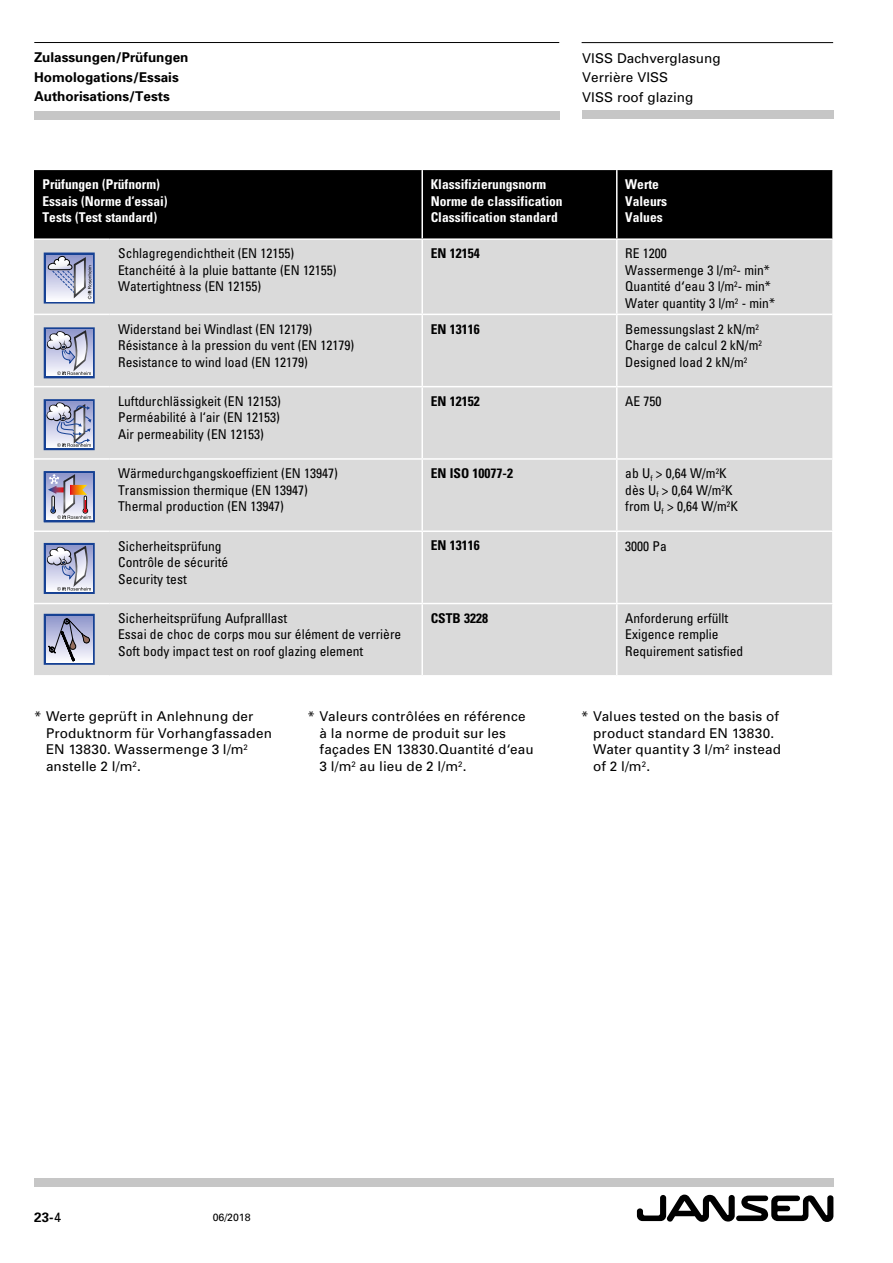
<style>
.page{position:relative;width:893px;height:1263px;background:#fff}
.page>*{position:absolute;margin:0;border:0;box-sizing:border-box;transform-origin:0 0}
.t1{font:condensed 13.5px/16.5px "Univers";color:#000}
.t2{font:13.5px/16.5px "Univers";letter-spacing:.01em;color:#000}
.t3{font:700 condensed 13.5px/16.5px "Univers";color:#fff}
.t4{font:700 13.5px/19.5px "Univers";color:#000}
.t5{font:700 condensed 13.5px "Univers";color:#000}
.t6{font:10.5px "Univers";color:#000}
.s1{font-stretch:normal}
.s2{font-weight:400}
</style>
<div class="page">
<div style="left:34px;top:1178px;width:799px;height:8px;background:#c6c6c6"></div>
<div style="left:34px;top:111px;width:526px;height:8px;background:#c6c6c6"></div>
<hr style="left:34px;top:42px;width:525px;height:1px;background:#000">
<div style="left:582px;top:111px;width:251px;height:8px;background:#c6c6c6"></div>
<hr style="left:582px;top:42px;width:251px;height:1px;background:#000">
<svg style="left:637px;top:1194px;width:196px;height:28px"></svg>
<div style="left:34px;top:170px;width:798px;height:68px;background:#000"></div>
<div style="left:34px;top:240px;width:798px;height:435px;background:#dadada"></div>
<hr style="left:421px;top:170px;width:2px;height:68px;background:#fff">
<hr style="left:616px;top:170px;width:1px;height:68px;background:#fff">
<hr style="left:421px;top:240px;width:2px;height:74px;background:#fff">
<hr style="left:616px;top:240px;width:1px;height:74px;background:#fff">
<hr style="left:34px;top:314px;width:76px;height:1px;background:#fff">
<hr style="left:110px;top:314px;width:312px;height:1px;background:#fff">
<hr style="left:422px;top:314px;width:195px;height:1px;background:#fff">
<hr style="left:421px;top:315px;width:2px;height:71px;background:#fff">
<hr style="left:617px;top:314px;width:215px;height:1px;background:#fff">
<hr style="left:616px;top:315px;width:1px;height:71px;background:#fff">
<hr style="left:34px;top:386px;width:76px;height:1px;background:#fff">
<hr style="left:110px;top:386px;width:312px;height:1px;background:#fff">
<hr style="left:422px;top:386px;width:195px;height:1px;background:#fff">
<hr style="left:421px;top:387px;width:2px;height:71px;background:#fff">
<hr style="left:617px;top:386px;width:215px;height:1px;background:#fff">
<hr style="left:616px;top:387px;width:1px;height:71px;background:#fff">
<hr style="left:34px;top:458px;width:76px;height:2px;background:#fff">
<hr style="left:110px;top:458px;width:312px;height:2px;background:#fff">
<hr style="left:422px;top:458px;width:195px;height:2px;background:#fff">
<hr style="left:617px;top:458px;width:217px;height:2px;background:#fff">
<hr style="left:110px;top:530px;width:312px;height:2px;background:#fff">
<hr style="left:422px;top:530px;width:195px;height:2px;background:#fff">
<hr style="left:617px;top:530px;width:217px;height:2px;background:#fff">
<hr style="left:110px;top:603px;width:312px;height:1px;background:#fff">
<hr style="left:422px;top:603px;width:195px;height:1px;background:#fff">
<hr style="left:617px;top:603px;width:217px;height:1px;background:#fff">
<hr style="left:421px;top:460px;width:2px;height:70px;background:#fff">
<hr style="left:616px;top:460px;width:1px;height:70px;background:#fff">
<hr style="left:34px;top:530px;width:76px;height:2px;background:#fff">
<hr style="left:421px;top:532px;width:2px;height:71px;background:#fff">
<hr style="left:616px;top:532px;width:1px;height:71px;background:#fff">
<hr style="left:34px;top:603px;width:76px;height:1px;background:#fff">
<hr style="left:421px;top:604px;width:2px;height:71px;background:#fff">
<hr style="left:616px;top:604px;width:1px;height:71px;background:#fff">
<svg style="left:44px;top:252px;width:51px;height:52px"></svg>
<svg style="left:44px;top:327px;width:51px;height:51px;background:#a4acc9"></svg>
<svg style="left:44px;top:543px;width:51px;height:51px"></svg>
<svg style="left:44px;top:614px;width:51px;height:51px;background:#979ebf"></svg>
<svg style="left:44px;top:399px;width:51px;height:51px;background:#9ca6c6"></svg>
<svg style="left:44px;top:471px;width:51px;height:51px;background:#a19eb7"></svg>
<p class="t4" style="left:34px;top:47px;width:156px">Zulassungen/Prüfungen<br>Homologations/Essais<br>Authorisations/Tests</p>
<p class="t2" style="left:582px;top:48px;width:140px;line-height:19.5px">VISS Dachverglasung<br>Verrière VISS<br>VISS roof glazing</p>
<p class="t3" style="left:43px;top:176px;width:127px">Prüfungen (Prüfnorm)<br>Essais (Norme d‘essai)<br>Tests (Test standard)</p>
<p class="t3" style="left:431px;top:176px;width:133px">Klassifizierungsnorm<br>Norme de classification<br>Classification standard</p>
<p class="t3" style="left:625px;top:176px;width:43px">Werte<br>Valeurs<br>Values</p>
<p class="t1" style="left:118px;top:245px;width:220px">Schlagregendichtheit (EN 12155)<br>Etanchéité à la pluie battante (EN 12155)<br>Watertightness (EN 12155)</p>
<p class="t5" style="left:431px;top:245px;width:51px">EN 12154</p>
<p class="t1" style="left:625px;top:245px;width:151px">RE 1200<br>Wassermenge 3 l/m<sup>2</sup>- min*<br>Quantité d<span class="s1">‘</span>eau 3 l/m<sup>2</sup>- min*<br>Water quantity 3 l/m<sup>2</sup> - min*</p>
<p class="t1" style="left:118px;top:320px;width:238px">Widerstand bei Windlast (EN 12179)<br>Résistance à la pression du vent (EN 12179)<br>Resistance to wind load (EN 12179)</p>
<p class="t5" style="left:431px;top:320px;width:51px">EN 13116</p>
<p class="t1" style="left:625px;top:320px;width:138px">Bemessungslast 2 kN/m<sup>2<br></sup>Charge de calcul 2 kN/m<sup>2<br></sup>Designed load 2 kN/m<sup>2</sup></p>
<p class="t1" style="left:118px;top:393px;width:164px;text-align:justify">Luftdurchlässigkeit (EN 12153)<br>Perméabilité à l‘air (EN 12153)<br>Air permeability (EN 12153)</p>
<p class="t5" style="left:431px;top:393px;width:51px">EN 12152</p>
<p class="t1" style="left:625px;top:393px;width:38px">AE 750</p>
<p class="t1" style="left:118px;top:465px;width:221px">Wärmedurchgangskoeffizient (EN 13947)<br>Transmission thermique (EN 13947)<br>Thermal production (EN 13947)</p>
<p class="t5" style="left:431px;top:465px;width:84px">EN ISO 10077-2</p>
<p class="t1" style="left:625px;top:465px;width:114px">ab U<sub>f</sub> &gt; 0,64 W/m<sup>2</sup>K dès U<sub>f</sub> &gt; 0,64 W/m<sup>2</sup>K from U<sub>f</sub> &gt; 0,64 W/m<sup>2</sup>K</p>
<p class="t1" style="left:118px;top:537px;width:112px">Sicherheitsprüfung<br>Contrôle de sécurité<br>Security test</p>
<p class="t5" style="left:431px;top:537px;width:51px">EN 13116</p>
<p class="t1" style="left:625px;top:537px;width:43px">3000 Pa</p>
<p class="t1" style="left:118px;top:609px;width:285px">Sicherheitsprüfung Aufpralllast<br>Essai de choc de corps mou sur élément de verrière<br>Soft body impact test on roof glazing element</p>
<p class="t5" style="left:431px;top:610px;width:59px">CSTB 3228</p>
<p class="t1" style="left:625px;top:609px;width:120px">Anforderung erfüllt<br>Exigence remplie<br>Requirement satisfied</p>
<p class="t2" style="left:46px;top:708px;width:228px;text-indent:-12px">* Werte geprüft in Anlehnung der<br>Produktnorm für Vorhangfassaden<br>EN 13830. Wassermenge 3 l/m<sup>2 </sup>anstelle 2 l/m<sup>2</sup>.</p>
<p class="t2" style="left:320px;top:708px;width:216px;text-indent:-12px">* Valeurs contrôlées en référence à la norme de produit sur les façades EN 13830.Quantité d‘eau<br>3 l/m<sup>2</sup> au lieu de 2 l/m<sup>2</sup>.</p>
<p class="t2" style="left:593px;top:708px;width:189px;text-indent:-12px">* Values tested on the basis of product standard EN 13830.<br>Water quantity 3 l/m<sup>2</sup> instead of 2 l/m<sup>2</sup>.</p>
<p class="t4" style="left:34px;top:1207px;width:29px">23-<span class="s2">4</span></p>
<p class="t6" style="left:213px;top:1211px;width:39px">06/2018</p>
</div>
